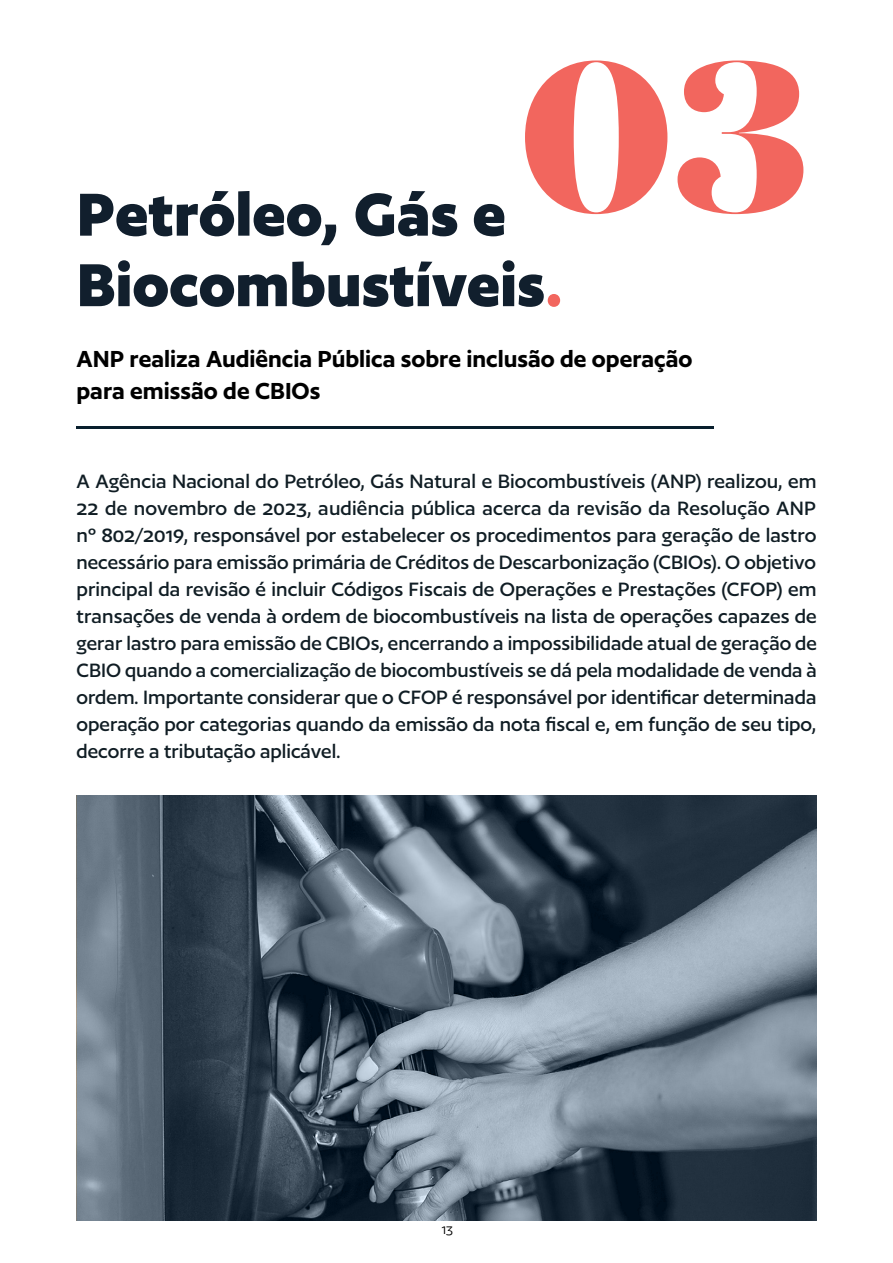
<style>
.page{position:relative;width:893px;height:1263px;background:#fff}
.page>*{position:absolute;margin:0;border:0;box-sizing:border-box;transform-origin:0 0}
.t1{font:214.5px "Lust Didone";color:#f2665e}
.t2{font:700 70.5px/70.5px "Author";color:#111f2d}
.t3{font:600 27px/32.4px "Author";color:#000}
.t4{font:500 22.5px/27px "Author";color:#101d24;text-align:justify}
.t5{font:15px "Author";color:#000}
.s1{color:#f2665e}
</style>
<div class="page">
<hr style="left:77px;top:427px;width:637px;height:2px;background:#081f2d">
<img style="left:77px;top:795px;width:739px;height:425px">
<h1 class="t1" style="left:519px;top:1px;width:290px">03</h1>
<h2 class="t2" style="left:77px;top:178px;width:488px">Petróleo, Gás e<br>Biocombustíveis<span class="s1">.</span></h2>
<p class="t3" style="left:77px;top:342px;width:617px">ANP realiza Audiência Pública sobre inclusão de operação para emissão de CBIOs</p>
<p class="t4" style="left:77px;top:467px;width:742px">A Agência Nacional do Petróleo, Gás Natural e Biocombustíveis (ANP) realizou, em 22 de novembro de 2023, audiência pública acerca da revisão da Resolução ANP nº 802/2019, responsável por estabelecer os procedimentos para geração de lastro necessário para emissão primária de Créditos de Descarbonização (CBIOs). O objetivo principal da revisão é incluir Códigos Fiscais de Operações e Prestações (CFOP) em transações de venda à ordem de biocombustíveis na lista de operações capazes de gerar lastro para emissão de CBIOs, encerrando a impossibilidade atual de geração de CBIO quando a comercialização de biocombustíveis se dá pela modalidade de venda à ordem. Importante considerar que o CFOP é responsável por identificar determinada operação por categorias quando da emissão da nota fiscal e, em função de seu tipo, decorre a tributação aplicável.</p>
<p class="t5" style="left:441px;top:1221px;width:13px">13</p>
</div>
